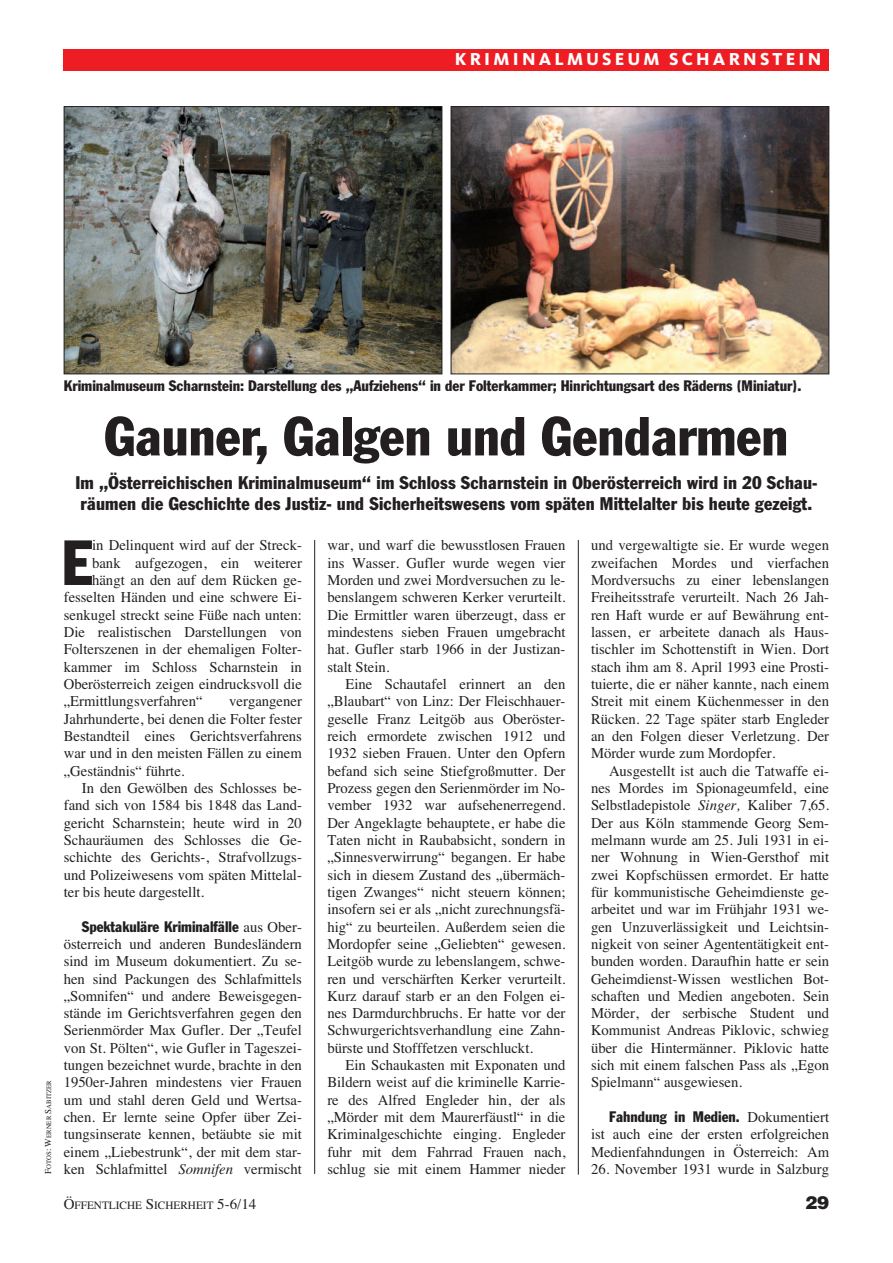
<style>
.page{position:relative;width:893px;height:1263px;background:#fff}
.page>*{position:absolute;margin:0;border:0;box-sizing:border-box;transform-origin:0 0}
.t1{font:condensed 62.55px "Franklin Gothic";color:#231f20}
.t2{font:condensed 54px "Franklin Gothic";color:#231f20}
.t3{font:condensed 18px/21.6px "Franklin Gothic";letter-spacing:.01em;color:#231f20}
.t4{font:800 18px "Kievit";letter-spacing:.175em;color:#fff}
.t5{font:900 18px "Helvetica";color:#231f20}
.t6{font:15px/17.2px "Times";color:#231f20;text-align:justify}
.t7{font:condensed 15px "Franklin Gothic";color:#231f20}
.t8{font:11.25px "Times";color:#231f20}
.t9{font:6.75px "Times";color:#231f20}
.s1{font-size:9px}
.s2{font-family:"Times";font-stretch:normal}
.s3{font-style:italic}
.s4{font-size:15px}
</style>
<div class="page">
<hr style="left:314px;top:540px;width:1px;height:634px;background:#231f20">
<div style="left:64px;top:49px;width:765px;height:21px;background:#ee1d23"></div>
<hr style="left:578px;top:540px;width:1px;height:635px;background:#231f20">
<img style="left:66px;top:108px;width:374px;height:264px">
<div style="left:64px;top:106px;width:378px;height:268px;border:1px solid #231f20"></div>
<img style="left:453px;top:108px;width:374px;height:264px">
<div style="left:451px;top:106px;width:378px;height:268px;border:1px solid #231f20"></div>
<p class="t4" style="left:455px;top:53px;width:368px">KRIMINALMUSEUM SCHARNSTEIN</p>
<p class="t9" style="left:45px;top:1174px;width:95px;rotate:-90deg"><span class="s1">F</span>OTOS<span class="s1">: W</span>ERNER <span class="s1">S</span>ABITZER</p>
<p class="t7" style="left:64px;top:380px;width:739px">Kriminalmuseum Scharnstein: Darstellung des „Aufziehens“ in der Folterkammer; Hinrichtungsart des Räderns (Miniatur).</p>
<h2 class="t2" style="left:105px;top:417px;width:685px">Gauner, Galgen und Gendarmen</h2>
<p class="t3" style="left:75px;top:473px;width:744px">Im „Österreichischen Kriminalmuseum“ im Schloss Scharnstein in Oberösterreich wird in 20 Schau&shy;räumen die Geschichte des Justiz- und Sicherheitswesens vom späten Mittelalter bis heute gezeigt.</p>
<h1 class="t1" style="left:62px;top:540px;width:32px">E</h1>
<p class="t6" style="left:92px;top:536px;width:211px">in Delinquent wird auf der Streck-</p>
<p class="t6" style="left:92px;top:554px;width:211px">bank aufgezogen, ein weiterer</p>
<p class="t6" style="left:92px;top:571px;width:211px">hängt an den auf dem Rücken ge-</p>
<p class="t6" style="left:64px;top:588px;width:240px">fesselten Händen und eine schwere Ei-</p>
<p class="t6" style="left:64px;top:606px;width:240px">senkugel streckt seine Füße nach unten:</p>
<p class="t6" style="left:64px;top:623px;width:240px">Die realistischen Darstellungen von</p>
<p class="t6" style="left:64px;top:640px;width:240px">Folterszenen in der ehemaligen Folter-</p>
<p class="t6" style="left:64px;top:658px;width:240px">kammer im Schloss Scharnstein in</p>
<p class="t6" style="left:64px;top:675px;width:240px">Oberösterreich zeigen eindrucksvoll die</p>
<p class="t6" style="left:64px;top:692px;width:140px">„Ermittlungsverfahren“</p>
<p class="t6" style="left:64px;top:692px;width:240px;text-indent:165px">vergangener Jahrhunderte, bei denen die Folter fester Bestandteil eines Gerichtsverfahrens war und in den meisten Fällen zu einem „Geständnis“ führte.</p>
<p class="t6" style="left:64px;top:779px;width:240px;text-indent:18px">In den Gewölben des Schlosses be&shy;fand sich von 1584 bis 1848 das Land&shy;gericht Scharnstein; heute wird in 20<br>Schauräumen des Schlosses die Ge&shy;schichte des Gerichts-, Strafvollzugs&shy;und Polizeiwesens vom späten Mittelal&shy;ter bis heute dargestellt.</p>
<p class="t7" style="left:82px;top:921px;width:222px">Spektakuläre Kriminalfälle <span class="s2">aus Ober-</span></p>
<p class="t6" style="left:64px;top:935px;width:240px">österreich und anderen Bundesländern sind im Museum dokumentiert. Zu se&shy;hen sind Packungen des Schlafmittels „Somnifen“ und andere Beweisgegen&shy;stände im Gerichtsverfahren gegen den Serienmörder Max Gufler. Der „Teufel von St. Pölten“, wie Gufler in Tageszei&shy;tungen bezeichnet wurde, brachte in den 1950er-Jahren mindestens vier Frauen um und stahl deren Geld und Wertsa&shy;chen. Er lernte seine Opfer über Zei&shy;tungsinserate kennen, betäubte sie mit einem „Liebestrunk“, der mit dem star&shy;ken Schlafmittel <span class="s3">Somnifen</span> vermischt</p>
<p class="t6" style="left:327px;top:536px;width:240px">war, und warf die bewusstlosen Frauen ins Wasser. Gufler wurde wegen vier Morden und zwei Mordversuchen zu le&shy;benslangem schweren Kerker verurteilt.<br>Die Ermittler waren überzeugt, dass er mindestens sieben Frauen umgebracht hat. Gufler starb 1966 in der Justizan&shy;stalt Stein.</p>
<p class="t6" style="left:327px;top:675px;width:240px;text-indent:18px">Eine Schautafel erinnert an den „Blaubart“ von Linz: Der Fleischhauer&shy;geselle Franz Leitgöb aus Oberöster&shy;reich ermordete zwischen 1912 und 1932 sieben Frauen. Unter den Opfern befand sich seine Stiefgroßmutter. Der Prozess gegen den Serienmörder im No&shy;vember 1932 war aufsehenerregend.<br>Der Angeklagte behauptete, er habe die Taten nicht in Raubabsicht, sondern in „Sinnesverwirrung“ begangen. Er habe sich in diesem Zustand des „übermäch&shy;tigen Zwanges“ nicht steuern können; insofern sei er als „nicht zurechnungsfä&shy;hig“ zu beurteilen. Außerdem seien die Mordopfer seine „Geliebten“ gewesen.<br>Leitgöb wurde zu lebenslangem, schwe&shy;ren und verschärften Kerker verurteilt.<br>Kurz darauf starb er an den Folgen ei&shy;nes Darmdurchbruchs. Er hatte vor der Schwurgerichtsverhandlung eine Zahn&shy;bürste und Stofffetzen verschluckt.</p>
<p class="t6" style="left:327px;top:1056px;width:240px;text-indent:18px">Ein Schaukasten mit Exponaten und Bildern weist auf die kriminelle Karrie&shy;re des Alfred Engleder hin, der als „Mörder mit dem Maurerfäustl“ in die Kriminalgeschichte einging. Engleder fuhr mit dem Fahrrad Frauen nach, schlug sie mit einem Hammer nieder</p>
<p class="t6" style="left:591px;top:536px;width:240px">und vergewaltigte sie. Er wurde wegen zweifachen Mordes und vierfachen Mordversuchs zu einer lebenslangen Freiheitsstrafe verurteilt. Nach 26 Jah&shy;ren Haft wurde er auf Bewährung ent&shy;lassen, er arbeitete danach als Haus&shy;tischler im Schottenstift in Wien. Dort stach ihm am 8. April 1993 eine Prosti&shy;tuierte, die er näher kannte, nach einem Streit mit einem Küchenmesser in den Rücken. 22 Tage später starb Engleder an den Folgen dieser Verletzung. Der Mörder wurde zum Mordopfer.</p>
<p class="t6" style="left:591px;top:762px;width:240px;text-indent:18px">Ausgestellt ist auch die Tatwaffe ei&shy;nes Mordes im Spionageumfeld, eine Selbstladepistole <span class="s3">Singer,</span> Kaliber 7,65.<br>Der aus Köln stammende Georg Sem&shy;melmann wurde am 25. Juli 1931 in ei&shy;ner Wohnung in Wien-Gersthof mit zwei Kopfschüssen ermordet. Er hatte für kommunistische Geheimdienste ge&shy;arbeitet und war im Frühjahr 1931 we&shy;gen Unzuverlässigkeit und Leichtsin&shy;nigkeit von seiner Agententätigkeit ent&shy;bunden worden. Daraufhin hatte er sein Geheimdienst-Wissen westlichen Bot&shy;schaften und Medien angeboten. Sein Mörder, der serbische Student und Kommunist Andreas Piklovic, schwieg über die Hintermänner. Piklovic hatte sich mit einem falschen Pass als „Egon Spielmann“ ausgewiesen.</p>
<p class="t7" style="left:609px;top:1111px;width:222px">Fahndung in Medien. <span class="s2">Dokumentiert</span></p>
<p class="t6" style="left:591px;top:1126px;width:240px">ist auch eine der ersten erfolgreichen<br>Medienfahndungen in Österreich: Am</p>
<p class="t6" style="left:591px;top:1160px;width:240px">26. November 1931 wurde in Salzburg</p>
<p class="t8" style="left:64px;top:1198px;width:194px"><span class="s4">Ö</span>FFENTLICHE <span class="s4">S</span>ICHERHEIT <span class="s4">5-6/14</span></p>
<p class="t5" style="left:805px;top:1192px;width:26px">29</p>
</div>
